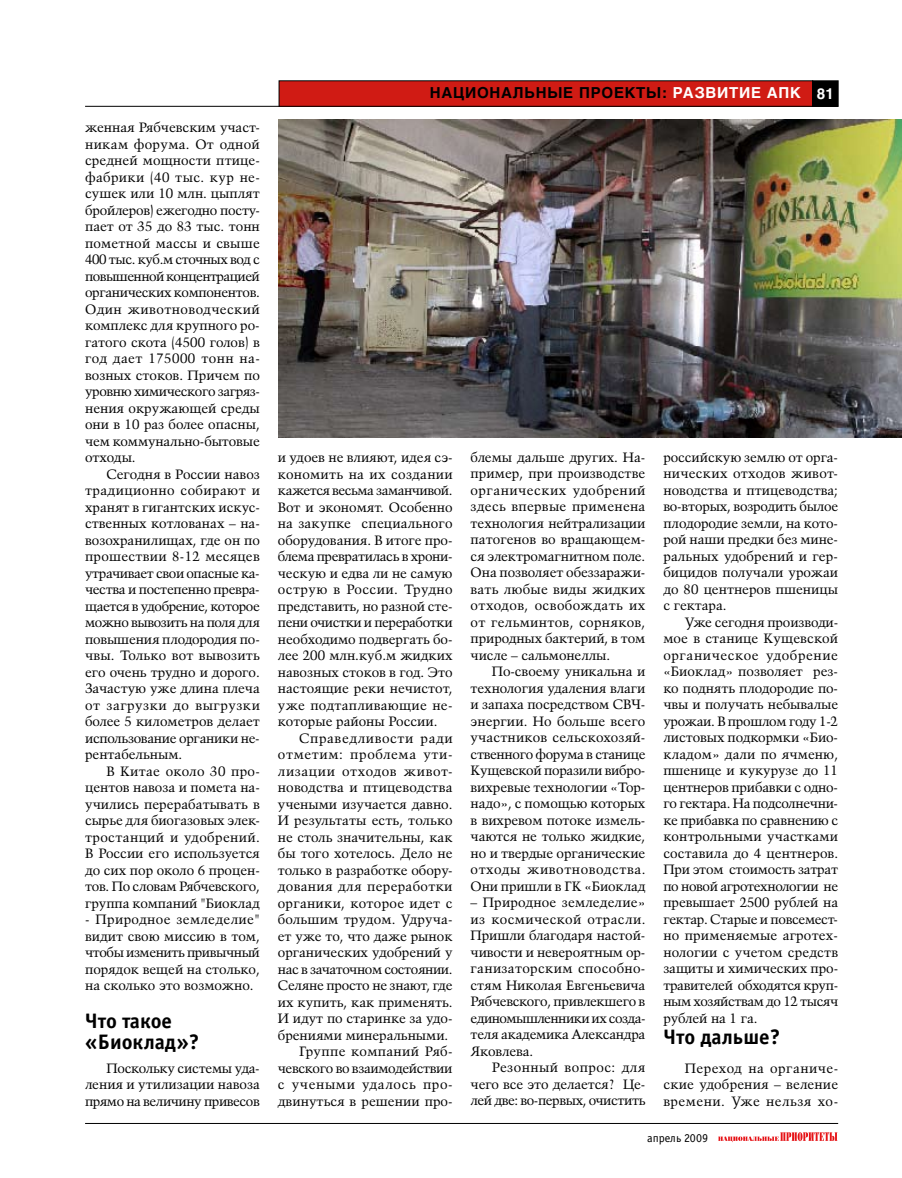
<style>
.page{position:relative;width:902px;height:1178px;background:#fff}
.page>*{position:absolute;margin:0;border:0;box-sizing:border-box;transform-origin:0 0}
.t1{font:21px/21px "Officina Sans Bold C";color:#000}
.t2{font:700 15px "Helios";letter-spacing:.05em;color:#000}
.t3{font:13.5px/16.5px "Talisman";color:#000;text-align:justify}
.t4{font:13.5px "Talisman";letter-spacing:.05em;color:#000}
.t5{font:13.5px "Talisman";letter-spacing:.025em;color:#000}
.t6{font:13.5px "Talisman";letter-spacing:.045em;color:#000}
.t7{font:13.5px "Talisman";letter-spacing:-.03em;color:#000}
.t8{font:13.5px "Talisman";letter-spacing:-.025em;color:#000}
.t9{font:13.5px "Talisman";letter-spacing:-.02em;color:#000}
.t10{font:13.5px "Talisman";letter-spacing:.02em;color:#000}
.t11{font:12px "Officina Sans Book C";color:#000}
.s1{color:#fff}
</style>
<div class="page">
<hr style="left:85px;top:106px;width:753px;height:1px;background:#000">
<hr style="left:85px;top:1123px;width:753px;height:1px;background:#000">
<svg style="left:718px;top:1132px;width:119px;height:10px"></svg>
<img style="left:279px;top:119px;width:622px;height:318px">
<div style="left:279px;top:81px;width:533px;height:25px;background:#d01b14"></div>
<div style="left:279px;top:80px;width:534px;height:27px;border:1px solid #000"></div>
<div style="left:812px;top:81px;width:26px;height:25px;background:#000"></div>
<div style="left:812px;top:80px;width:26px;height:27px;border:1px solid #000"></div>
<p class="t3" style="left:85px;top:119px;width:176px">женная Рябчевским участ&shy;никам форума. От одной средней мощности птице&shy;фабрики (40 тыс. кур не&shy;сушек или 10 млн. цыплят бройлеров) ежегодно посту&shy;пает от 35 до 83 тыс. тонн пометной массы и свыше 400 тыс. куб.м сточных вод с повышенной концентрацией органических компонентов.<br>Один животноводческий комплекс для крупного ро&shy;гатого скота (4500 голов) в год дает 175000 тонн на&shy;возных стоков. Причем по уровню химического загряз&shy;нения окружающей среды они в 10 раз более опасны, чем коммунально-бытовые отходы.</p>
<p class="t3" style="left:85px;top:466px;width:176px;text-indent:21px">Сегодня в России навоз традиционно собирают и хранят в гигантских искус&shy;ственных котлованах – на&shy;возохранилищах, где он по прошествии 8-12 месяцев утрачивает свои опасные ка&shy;чества и постепенно превра&shy;щается в удобрение, которое можно вывозить на поля для повышения плодородия по&shy;чвы. Только вот вывозить его очень трудно и дорого.<br>Зачастую уже длина плеча от загрузки до выгрузки более 5 километров делает использование органики не&shy;рентабельным.</p>
<p class="t3" style="left:85px;top:762px;width:176px;text-indent:21px">В Китае около 30 про&shy;центов навоза и помета на&shy;учились перерабатывать в сырье для биогазовых элек&shy;тростанций и удобрений.<br>В России его используется до сих пор около 6 процен&shy;тов. По словам Рябчевского, группа компаний "Биоклад</p>
<p class="t3" style="left:85px;top:911px;width:176px">- Природное земледелие" видит свою миссию в том, чтобы изменить привычный порядок вещей на столько, на сколько это возможно.</p>
<h1 class="t1" style="left:85px;top:1010px;width:116px">Что такое «Биоклад»?</h1>
<p class="t3" style="left:85px;top:1060px;width:176px;text-indent:21px">Поскольку системы уда&shy;ления и утилизации навоза прямо на величину привесов</p>
<p class="t2" style="left:429px;top:84px;width:405px">национальные проекты: <span class="s1">развитие апк 81</span></p>
<p class="t3" style="left:278px;top:449px;width:176px">и удоев не влияют, идея сэ&shy;кономить на их создании кажется весьма заманчивой.<br>Вот и экономят. Особенно на закупке специального оборудования. В итоге про&shy;блема превратилась в хрони&shy;ческую и едва ли не самую острую в России. Трудно представить, но разной сте&shy;пени очистки и переработки необходимо подвергать бо&shy;лее 200 млн.куб.м жидких навозных стоков в год. Это настоящие реки нечистот, уже подтапливающие не&shy;которые районы России.</p>
<p class="t6" style="left:299px;top:730px;width:155px">Справедливости ради</p>
<p class="t4" style="left:278px;top:746px;width:176px">отметим: проблема ути-</p>
<p class="t6" style="left:278px;top:763px;width:176px">лизации отходов живот-</p>
<p class="t3" style="left:278px;top:779px;width:176px">новодства и птицеводства</p>
<p class="t3" style="left:278px;top:796px;width:176px">учеными изучается давно.</p>
<p class="t3" style="left:278px;top:812px;width:176px">И результаты есть, только</p>
<p class="t3" style="left:278px;top:828px;width:176px">не столь значительны, как</p>
<p class="t3" style="left:278px;top:845px;width:176px">бы того хотелось. Дело не</p>
<p class="t3" style="left:278px;top:861px;width:176px">только в разработке обору-</p>
<p class="t5" style="left:278px;top:878px;width:176px">дования для переработки</p>
<p class="t10" style="left:278px;top:895px;width:176px">органики, которое идет с</p>
<p class="t3" style="left:278px;top:911px;width:176px">большим трудом. Удруча-</p>
<p class="t3" style="left:278px;top:927px;width:176px">ет уже то, что даже рынок</p>
<p class="t3" style="left:278px;top:944px;width:176px">органических удобрений у</p>
<p class="t7" style="left:278px;top:961px;width:176px">нас в зачаточном состоянии.</p>
<p class="t9" style="left:278px;top:977px;width:176px">Селяне просто не знают, где</p>
<p class="t3" style="left:278px;top:993px;width:176px">их купить, как применять.</p>
<p class="t3" style="left:278px;top:1010px;width:176px">И идут по старинке за удо-</p>
<p class="t3" style="left:278px;top:1026px;width:172px">брениями минеральными.</p>
<p class="t5" style="left:299px;top:1043px;width:155px">Группе компаний Ряб-</p>
<p class="t8" style="left:278px;top:1060px;width:176px">чевского во взаимодействии</p>
<p class="t4" style="left:278px;top:1076px;width:176px">с учеными удалось про-</p>
<p class="t3" style="left:278px;top:1092px;width:176px">двинуться в решении про-</p>
<p class="t3" style="left:470px;top:449px;width:176px">блемы дальше других. На&shy;пример, при производстве органических удобрений здесь впервые применена технология нейтрализации патогенов во вращающем&shy;ся электромагнитном поле.<br>Она позволяет обеззаражи&shy;вать любые виды жидких отходов, освобождать их от гельминтов, сорняков, природных бактерий, в том числе – сальмонеллы.</p>
<p class="t3" style="left:470px;top:663px;width:176px;text-indent:21px">По-своему уникальна и технология удаления влаги и запаха посредством СВЧ&shy;энергии. Но больше всего участников сельскохозяй&shy;ственного форума в станице Кущевской поразили вибро&shy;вихревые технологии «Тор&shy;надо», с помощью которых в вихревом потоке измель&shy;чаются не только жидкие, но и твердые органические отходы животноводства.<br>Они пришли в ГК «Биоклад</p>
<p class="t3" style="left:470px;top:894px;width:176px">– Природное земледелие» из космической отрасли.<br>Пришли благодаря настой&shy;чивости и невероятным ор&shy;ганизаторским способно&shy;стям Николая Евгеньевича Рябчевского, привлекшего в единомышленники их созда&shy;теля академика Александра Яковлева.</p>
<p class="t3" style="left:470px;top:1059px;width:176px;text-indent:21px">Резонный вопрос: для чего все это делается? Це&shy;лей две: во-первых, очистить</p>
<p class="t3" style="left:663px;top:449px;width:176px">российскую землю от орга&shy;нических отходов живот&shy;новодства и птицеводства; во-вторых, возродить былое плодородие земли, на кото&shy;рой наши предки без мине&shy;ральных удобрений и гер&shy;бицидов получали урожаи до 80 центнеров пшеницы с гектара.</p>
<p class="t3" style="left:663px;top:614px;width:176px;text-indent:21px">Уже сегодня производи&shy;мое в станице Кущевской органическое удобрение «Биоклад» позволяет рез&shy;ко поднять плодородие по&shy;чвы и получать небывалые урожаи. В прошлом году 1-2 листовых подкормки «Био&shy;кладом» дали по ячменю, пшенице и кукурузе до 11 центнеров прибавки с одно&shy;го гектара. На подсолнечни&shy;ке прибавка по сравнению с контрольными участками составила до 4 центнеров.<br>При этом стоимость затрат по новой агротехнологии не превышает 2500 рублей на гектар. Старые и повсемест&shy;но применяемые агротех&shy;нологии с учетом средств защиты и химических про&shy;травителей обходятся круп&shy;ным хозяйствам до 12 тысяч рублей на 1 га.</p>
<h1 class="t1" style="left:663px;top:1027px;width:118px">Что дальше?</h1>
<p class="t3" style="left:663px;top:1060px;width:176px;text-indent:21px">Переход на органиче&shy;ские удобрения – веление времени. Уже нельзя хо-</p>
<p class="t11" style="left:647px;top:1131px;width:62px">апрель 2009</p>
</div>
